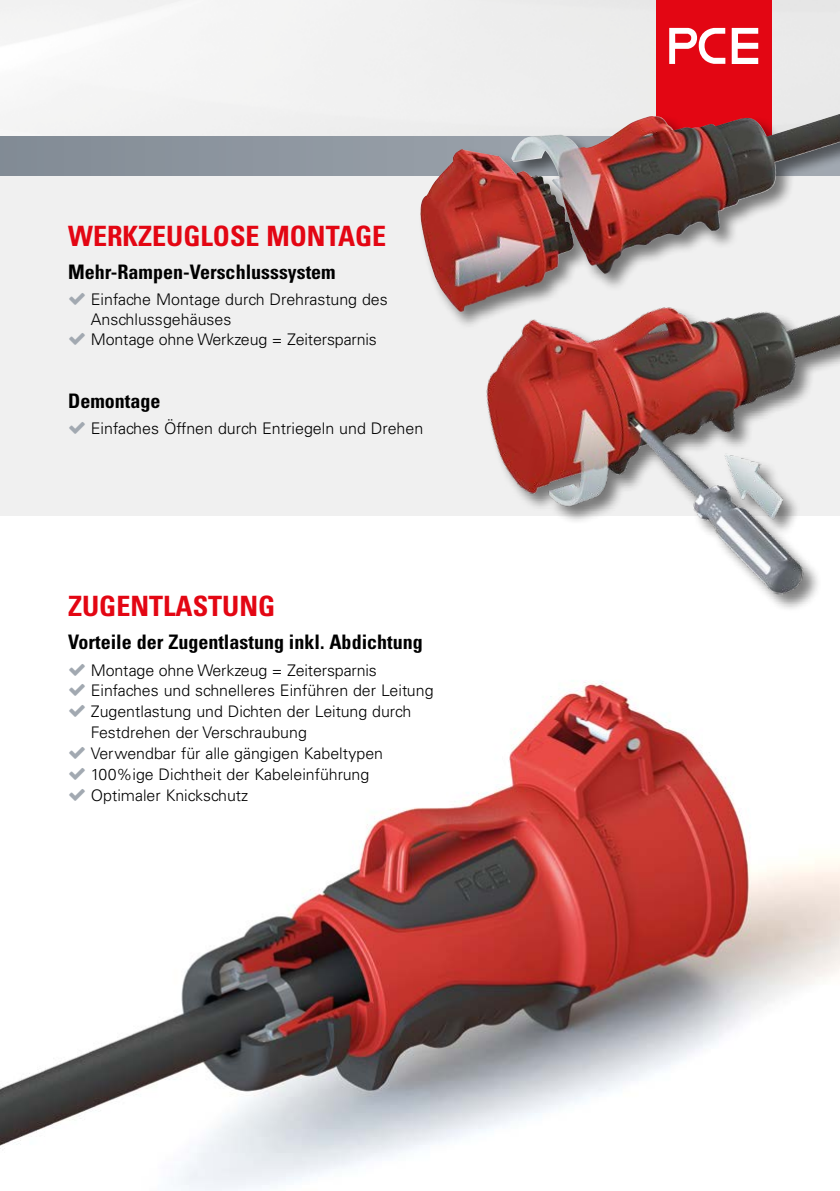
<style>
.page{position:relative;width:840px;height:1191px;background:#fff}
.page>*{position:absolute;margin:0;border:0;box-sizing:border-box;transform-origin:0 0}
.t1{font:700 condensed 28px "Univers";color:#e30613}
.t2{font:700 condensed 20px "Univers";color:#000}
.t3{font:300 16px/21px "Univers";color:#000}
</style>
<div class="page">
<img style="left:0;top:680px;width:839px;height:511px">
<div style="left:0;top:0;width:839px;height:135px;background:#f1f1f1"></div>
<div style="left:0;top:176px;width:839px;height:340px;background:#f0f0f0"></div>
<div style="left:0;top:136px;width:839px;height:40px;background:#8b949e"></div>
<img style="left:486px;top:330px;width:353px;height:270px">
<div style="left:655px;top:0;width:116px;height:136px;background:#e30613"></div>
<svg style="left:669px;top:28px;width:88px;height:36px"></svg>
<div style="left:417px;top:106px;width:422px;height:224px;background:#000;opacity:.5"></div>
<img style="left:511px;top:116px;width:312px;height:158px">
<svg style="left:69px;top:684px;width:16px;height:12px"></svg>
<svg style="left:69px;top:705px;width:16px;height:12px"></svg>
<svg style="left:69px;top:747px;width:16px;height:12px"></svg>
<svg style="left:69px;top:768px;width:16px;height:12px"></svg>
<svg style="left:69px;top:788px;width:16px;height:13px"></svg>
<h1 class="t1" style="left:68px;top:219px;width:319px">WERKZEUGLOSE MONTAGE</h1>
<p class="t2" style="left:68px;top:260px;width:269px">Mehr-Rampen-Verschlusssystem</p>
<p class="t3" style="left:91px;top:289px;width:298px;line-height:20px">Einfache Montage durch Drehrastung des<br>Anschlussgehäuses<br>Montage ohne Werkzeug = Zeitersparnis</p>
<p class="t2" style="left:68px;top:389px;width:94px">Demontage</p>
<p class="t3" style="left:91px;top:418px;width:334px">Einfaches Öffnen durch Entriegeln und Drehen</p>
<h1 class="t1" style="left:68px;top:589px;width:208px">ZUGENTLASTUNG</h1>
<p class="t2" style="left:68px;top:629px;width:356px">Vorteile der Zugentlastung inkl. Abdichtung</p>
<p class="t3" style="left:91px;top:659px;width:344px">Montage ohne Werkzeug = Zeitersparnis Einfaches und schnelleres Einführen der Leitung Zugentlastung und Dichten der Leitung durch Festdrehen der Verschraubung<br>Verwendbar für alle gängigen Kabeltypen 100%ige Dichtheit der Kabeleinführung Optimaler Knickschutz</p>
</div>
